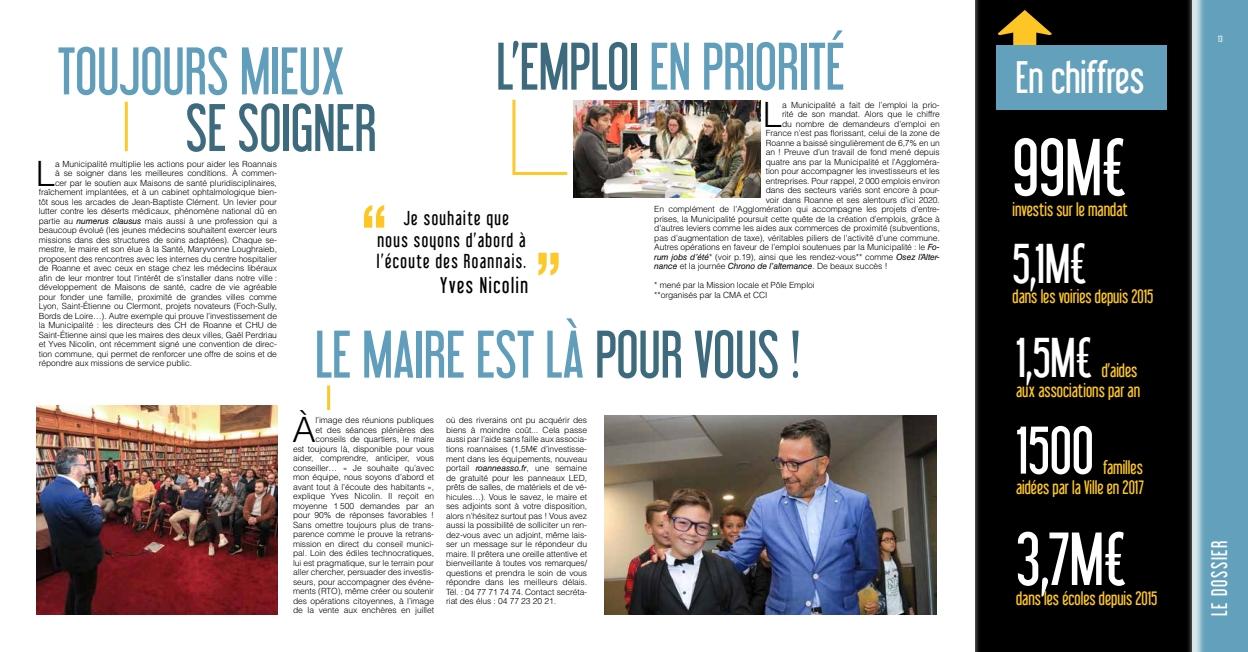
<style>
.page{position:relative;width:1248px;height:652px;background:#fff}
.page>*{position:absolute;margin:0;border:0;box-sizing:border-box;transform-origin:0 0}
.t1{font:72px "Libel Suit";color:#fff}
.t2{font:67px "Libel Suit";color:#fff}
.t3{font:60px "Libel Suit";color:#609ebb}
.t4{font:60px "Libel Suit";color:#3d6a7d}
.t5{font:60px "Libel Suit";color:#fff}
.t6{font:49.2px "Libel Suit";color:#fff}
.t7{font:40px "Libel Suit";color:#fff}
.t8{font:300 34.9px "Helvetica LT Std";color:#000}
.t9{font:19.9px "Libel Suit";letter-spacing:.08em;color:#000}
.t10{font:19.8px "Libel Suit";letter-spacing:.08em;color:#fff}
.t11{font:17.7px/21.2px "Libel Suit";letter-spacing:.08em;color:#000;text-align:center}
.t12{font:17px/20.4px "Libel Suit";color:#fdc624;text-align:right}
.t13{font:300 8.5px/9.5px "Helvetica LT Std";letter-spacing:-.01em;color:#000;text-align:right}
.t14{font:8px "Libel Suit";color:#fff}
.s1{color:#3d6a7d}
.s2{font-weight:400;font-style:italic}
</style>
<div class="page">
<div style="left:1192px;top:0;width:55px;height:652px;background:#63a0bb"></div>
<hr style="left:512px;top:172px;width:55px;height:3px;background:#fdc829">
<div style="left:976px;top:0;width:228px;height:652px;background:#fff;opacity:.75"></div>
<div style="left:974px;top:0;width:218px;height:652px;background:#000"></div>
<svg style="left:997px;top:10px;width:55px;height:35px"></svg>
<div style="left:996px;top:45px;width:169px;height:65px;background:#63a0bb"></div>
<img style="left:36px;top:406px;width:241px;height:209px">
<img style="left:604px;top:416px;width:331px;height:199px">
<img style="left:574px;top:101px;width:186px;height:97px">
<svg style="left:364px;top:205px;width:20px;height:23px"></svg>
<svg style="left:538px;top:253px;width:20px;height:22px"></svg>
<hr style="left:512px;top:100px;width:3px;height:72px;background:#fdc829">
<hr style="left:125px;top:102px;width:3px;height:49px;background:#fdc829">
<hr style="left:327px;top:386px;width:3px;height:24px;background:#fdc829">
<h3 class="t3" style="left:58px;top:35px;width:288px">TOUJOURS MIEUX</h3>
<h3 class="t3" style="left:496px;top:30px;width:350px"><span class="s1">L’EMPLOI</span> EN PRIORITÉ</h3>
<h3 class="t8" style="left:763px;top:93px;width:21px">L</h3>
<p class="t13" style="left:782px;top:100px;width:159px">a Municipalité a fait de l’emploi la prio-</p>
<h3 class="t4" style="left:185px;top:92px;width:193px">SE SOIGNER</h3>
<p class="t13" style="left:782px;top:109px;width:159px">rité de son mandat. Alors que le chiffre</p>
<p class="t13" style="left:782px;top:119px;width:159px">du nombre de demandeurs d’emploi en</p>
<p class="t13" style="left:765px;top:129px;width:175px">France n’est pas florissant, celui de la zone de</p>
<p class="t13" style="left:765px;top:138px;width:175px">Roanne a baissé singulièrement de 6,7% en un</p>
<p class="t13" style="left:765px;top:148px;width:175px">an ! Preuve d’un travail de fond mené depuis</p>
<p class="t13" style="left:765px;top:157px;width:175px">quatre ans par la Municipalité et l’Aggloméra-</p>
<p class="t13" style="left:765px;top:167px;width:175px">tion pour accompagner les investisseurs et les</p>
<p class="t13" style="left:765px;top:176px;width:175px">entreprises. Pour rappel, 2 000 emplois environ</p>
<p class="t13" style="left:765px;top:186px;width:175px">dans des secteurs variés sont encore à pour-</p>
<p class="t13" style="left:765px;top:195px;width:175px">voir dans Roanne et ses alentours d’ici 2020.</p>
<p class="t13" style="left:654px;top:205px;width:287px">En complément de l’Agglomération qui accompagne les projets d’entre-</p>
<p class="t13" style="left:654px;top:214px;width:287px">prises, la Municipalité poursuit cette quête de la création d’emplois, grâce à</p>
<p class="t13" style="left:654px;top:224px;width:287px">d’autres leviers comme les aides aux commerces de proximité (subventions,</p>
<p class="t13" style="left:654px;top:233px;width:287px">pas d’augmentation de taxe), véritables piliers de l’activité d’une commune.</p>
<p class="t13" style="left:654px;top:243px;width:287px">Autres opérations en faveur de l’emploi soutenues par la Municipalité : le <span class="s2">Fo-</span></p>
<p class="t13" style="left:654px;top:252px;width:287px"><span class="s2">rum jobs d’été</span>* (voir p.19), ainsi que les rendez-vous** comme <span class="s2">Osez l’Alter-</span></p>
<p class="t13" style="left:654px;top:262px;width:235px"><span class="s2">nance</span> et la journée <span class="s2">Chrono de l’alternance</span>. De beaux succès !</p>
<p class="t13" style="left:654px;top:281px;width:162px;text-align:left">* mené par la Mission locale et Pôle Emploi **organisés par la CMA et CCI</p>
<h3 class="t8" style="left:36px;top:151px;width:21px">L</h3>
<p class="t13" style="left:55px;top:159px;width:223px">a Municipalité multiplie les actions pour aider les Roannais</p>
<p class="t13" style="left:55px;top:168px;width:223px">à se soigner dans les meilleures conditions. À commen-</p>
<p class="t13" style="left:55px;top:178px;width:223px">cer par le soutien aux Maisons de santé pluridisciplinaires,</p>
<p class="t13" style="left:39px;top:187px;width:240px">fraîchement implantées, et à un cabinet ophtalmologique bien-</p>
<p class="t13" style="left:39px;top:197px;width:240px">tôt sous les arcades de Jean-Baptiste Clément. Un levier pour</p>
<p class="t13" style="left:39px;top:206px;width:240px">lutter contre les déserts médicaux, phénomène national dû en</p>
<p class="t13" style="left:39px;top:216px;width:240px">partie au <span class="s2">numerus clausus</span> mais aussi à une profession qui a</p>
<p class="t13" style="left:39px;top:225px;width:240px">beaucoup évolué (les jeunes médecins souhaitent exercer leurs</p>
<p class="t13" style="left:39px;top:235px;width:240px">missions dans des structures de soins adaptées). Chaque se-</p>
<p class="t13" style="left:39px;top:244px;width:240px">mestre, le maire et son élue à la Santé, Maryvonne Loughraieb,</p>
<p class="t13" style="left:39px;top:254px;width:240px">proposent des rencontres avec les internes du centre hospitalier</p>
<p class="t13" style="left:39px;top:263px;width:240px">de Roanne et avec ceux en stage chez les médecins libéraux</p>
<p class="t13" style="left:39px;top:273px;width:240px">afin de leur montrer tout l'intérêt de s'installer dans notre ville :</p>
<p class="t13" style="left:39px;top:282px;width:240px">développement de Maisons de santé, cadre de vie agréable</p>
<p class="t13" style="left:39px;top:292px;width:240px">pour fonder une famille, proximité de grandes villes comme</p>
<p class="t13" style="left:39px;top:301px;width:240px">Lyon, Saint-Étienne ou Clermont, projets novateurs (Foch-Sully,</p>
<p class="t13" style="left:39px;top:311px;width:240px">Bords de Loire…). Autre exemple qui prouve l’investissement de</p>
<p class="t13" style="left:39px;top:320px;width:240px">la Municipalité : les directeurs des CH de Roanne et CHU de</p>
<p class="t13" style="left:39px;top:330px;width:240px">Saint-Étienne ainsi que les maires des deux villes, Gaël Perdriau</p>
<p class="t13" style="left:39px;top:339px;width:240px">et Yves Nicolin, ont récemment signé une convention de direc-</p>
<p class="t13" style="left:39px;top:349px;width:240px">tion commune, qui permet de renforcer une offre de soins et de</p>
<p class="t13" style="left:39px;top:358px;width:155px">répondre aux missions de service public.</p>
<h3 class="t11" style="left:377px;top:208px;width:151px">Je souhaite que<br>nous soyons d’abord à l’écoute des Roannais.</h3>
<h3 class="t9" style="left:440px;top:274px;width:89px">Yves Nicolin</h3>
<h3 class="t3" style="left:315px;top:318px;width:487px">LE MAIRE EST LÀ <span class="s1">POUR VOUS !</span></h3>
<h3 class="t8" style="left:292px;top:408px;width:25px">À</h3>
<p class="t13" style="left:293px;top:416px;width:142px">l’image des réunions publiques<br>et des séances plénières des conseils de quartiers, le maire<br>est toujours là, disponible pour vous aider, comprendre, anticiper, vous conseiller… « Je souhaite qu’avec mon équipe, nous soyons d’abord et avant tout à l’écoute des habitants », explique Yves Nicolin. Il reçoit en moyenne 1 500 demandes par an pour 90% de réponses favorables !<br>Sans omettre toujours plus de trans&shy;parence comme le prouve la retrans&shy;mission en direct du conseil munici&shy;pal. Loin des édiles technocratiques, lui est pragmatique, sur le terrain pour aller chercher, persuader des investis&shy;seurs, pour accompagner des événe&shy;ments (RTO), même créer ou soutenir des opérations citoyennes, à l’image de la vente aux enchères en juillet</p>
<p class="t13" style="left:446px;top:416px;width:142px;text-align:justify">où des riverains ont pu acquérir des biens à moindre coût... Cela passe aussi par l’aide sans faille aux associa&shy;tions roannaises (1,5M€ d’investisse&shy;ment dans les équipements, nouveau portail <span class="s2">roanneasso.fr</span>, une semaine de gratuité pour les panneaux LED, prêts de salles, de matériels et de vé&shy;hicules…). Vous le savez, le maire et ses adjoints sont à votre disposition, alors n’hésitez surtout pas ! Vous avez aussi la possibilité de solliciter un ren&shy;dez-vous avec un adjoint, même lais&shy;ser un message sur le répondeur du maire. Il prêtera une oreille attentive et bienveillante à toutes vos remarques/ questions et prendra le soin de vous répondre dans les meilleurs délais.<br>Tél. : 04 77 71 74 74. Contact secréta&shy;riat des élus : 04 77 23 20 21.</p>
<h3 class="t7" style="left:1015px;top:53px;width:130px">En chiffres</h3>
<h1 class="t1" style="left:1012px;top:124px;width:116px">99M€</h1>
<h3 class="t12" style="left:1012px;top:199px;width:117px">investis sur le mandat</h3>
<h3 class="t6" style="left:1012px;top:235px;width:76px">5,1M€</h3>
<h3 class="t12" style="left:1012px;top:287px;width:142px">dans les voiries depuis 2015</h3>
<h3 class="t6" style="left:1015px;top:328px;width:78px">1,5M€</h3>
<h3 class="t12" style="left:1015px;top:360px;width:126px">d’aides<br>aux associations par an</h3>
<h3 class="t5" style="left:1015px;top:414px;width:79px">1500</h3>
<h3 class="t12" style="left:1015px;top:457px;width:129px">familles<br>aidées par la Ville en 2017</h3>
<h2 class="t2" style="left:1015px;top:519px;width:112px">3,7M€</h2>
<h3 class="t12" style="left:1015px;top:589px;width:143px">dans les écoles depuis 2015</h3>
<p class="t14" style="left:1217px;top:34px;width:6px">13</p>
<h3 class="t10" style="left:1207px;top:616px;width:77px;rotate:-90deg">LE DOSSIER</h3>
</div>
